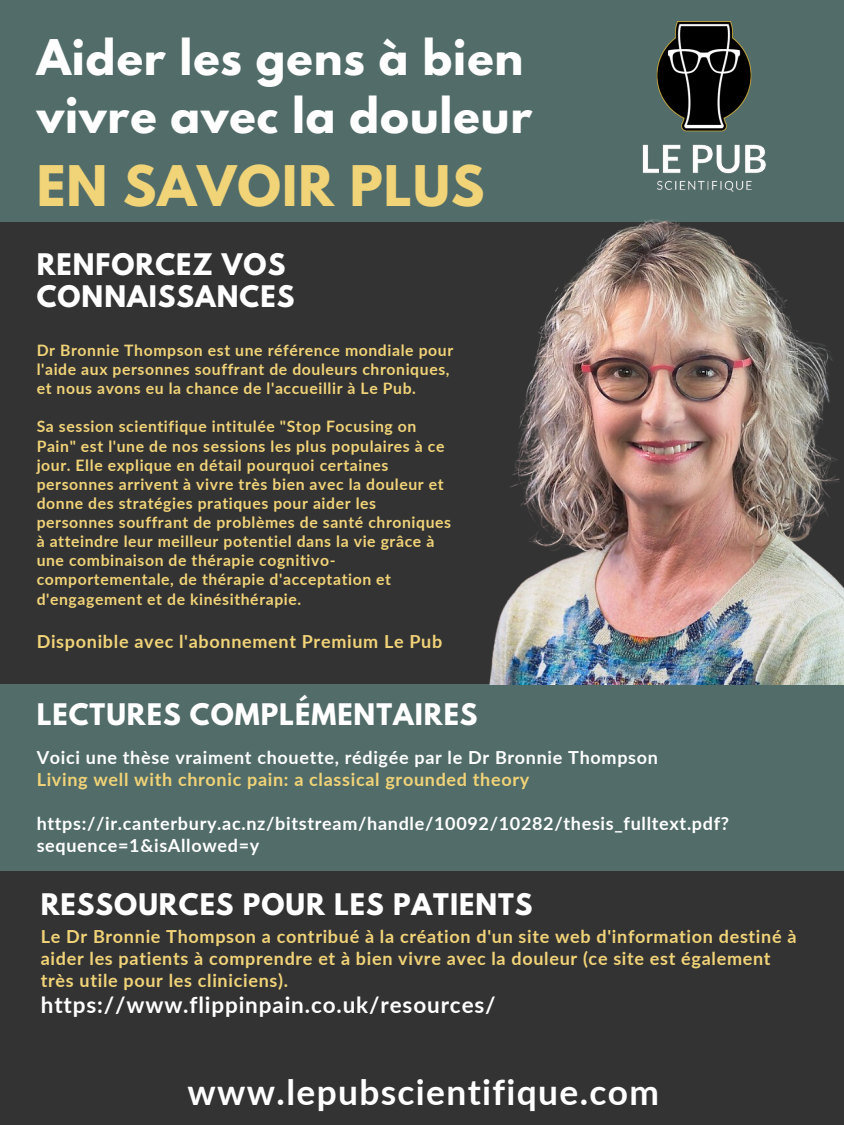
<style>
.page{position:relative;width:844px;height:1125px;background:#333}
.page>*{position:absolute;margin:0;border:0;box-sizing:border-box;transform-origin:0 0}
.t1{font:700 49.57px "League Spartan";letter-spacing:.02em;color:#f1d378}
.t2{font:700 43.58px/57.9px "League Spartan";letter-spacing:.02em;color:#fefefe}
.t3{font:700 35.33px "Lato";letter-spacing:.04em;color:#fff}
.t4{font:700 26.33px/32.1px "League Spartan";letter-spacing:.04em;color:#fff}
.t5{font:700 22.5px "Lato";letter-spacing:.04em;color:#fff}
.t6{font:700 18px/21.9px "Lato";letter-spacing:.04em;color:#f1d378}
.t7{font:700 18px/21.9px "Lato";letter-spacing:.04em;color:#fff}
.t8{font:700 18px "Lato";letter-spacing:.04em;color:#fefefe}
.t9{font:700 15.75px/19.1px "Lato";letter-spacing:.04em;color:#f1d378}
</style>
<div class="page">
<div style="left:0;top:0;width:844px;height:222px;background:#526d69"></div>
<div style="left:0;top:685px;width:844px;height:186px;background:#526d69"></div>
<img style="left:642px;top:21px;width:124px;height:142px">
<img style="left:413px;top:163px;width:431px;height:522px">
<p class="t2" style="left:37px;top:34px;width:497px">Aider les gens à bien vivre avec la douleur</p>
<p class="t1" style="left:37px;top:161px;width:449px">EN SAVOIR PLUS</p>
<p class="t4" style="left:37px;top:252px;width:259px">RENFORCEZ VOS<br>CONNAISSANCES</p>
<p class="t9" style="left:37px;top:340px;width:418px">Dr Bronnie Thompson est une référence mondiale pour l'aide aux personnes souffrant de douleurs chroniques, et nous avons eu la chance de l'accueillir à Le Pub.</p>
<p class="t9" style="left:37px;top:417px;width:416px">Sa session scientifique intitulée "Stop Focusing on Pain" est l'une de nos sessions les plus populaires à ce jour. Elle explique en détail pourquoi certaines personnes arrivent à vivre très bien avec la douleur et donne des stratégies pratiques pour aider les personnes souffrant de problèmes de santé chroniques à atteindre leur meilleur potentiel dans la vie grâce à une combinaison de thérapie cognitivo&shy;comportementale, de thérapie d'acceptation et d'engagement et de kinésithérapie.</p>
<p class="t6" style="left:37px;top:630px;width:407px">Disponible avec l'abonnement Premium Le Pub</p>
<p class="t4" style="left:37px;top:702px;width:442px">LECTURES COMPLÉMENTAIRES</p>
<p class="t8" style="left:37px;top:746px;width:623px">Voici une thèse vraiment chouette, rédigée par le Dr Bronnie Thompson</p>
<p class="t6" style="left:37px;top:768px;width:494px">Living well with chronic pain: a classical grounded theory</p>
<p class="t7" style="left:37px;top:812px;width:694px">https://ir.canterbury.ac.nz/bitstream/handle/10092/10282/thesis_fulltext.pdf? sequence=1&amp;isAllowed=y</p>
<p class="t4" style="left:41px;top:892px;width:493px">RESSOURCES POUR LES PATIENTS</p>
<p class="t6" style="left:41px;top:925px;width:757px">Le Dr Bronnie Thompson a contribué à la création d'un site web d'information destiné à aider les patients à comprendre et à bien vivre avec la douleur (ce site est également très utile pour les cliniciens).</p>
<p class="t5" style="left:41px;top:990px;width:456px">https://www.flippinpain.co.uk/resources/</p>
<p class="t3" style="left:187px;top:1070px;width:473px">www.lepubscientifique.com</p>
</div>
